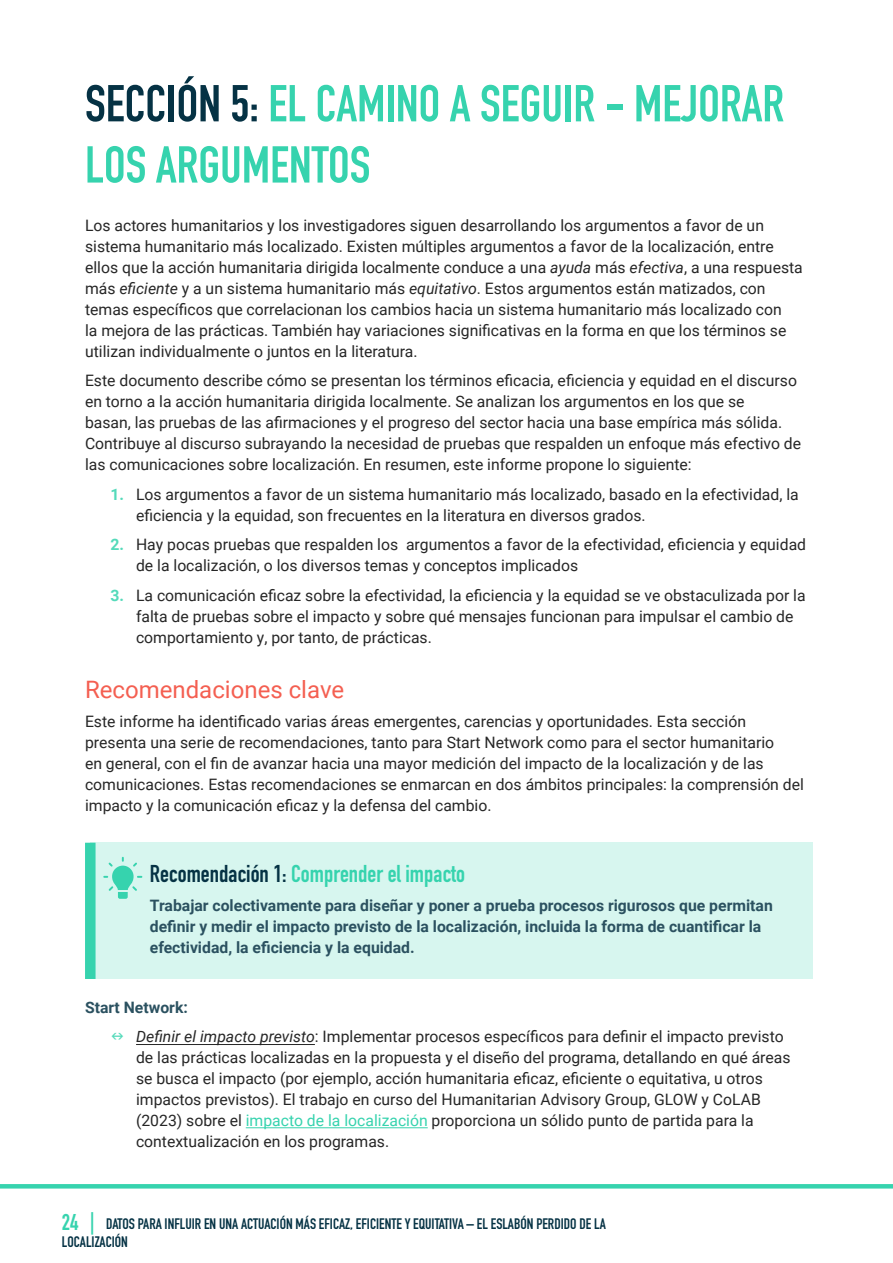
<style>
.page{position:relative;width:893px;height:1263px;background:#fff}
.page>*{position:absolute;margin:0;border:0;box-sizing:border-box;transform-origin:0 0}
.t1{font:700 51px/61.2px "DIN Condensed";color:#36d3ae}
.t2{font:700 24px "DIN Condensed";color:#36d3ae}
.t3{font:24px "Roboto";color:#f45f51}
.t4{font:15.75px/21px "Roboto";color:#262626}
.t5{font:700 15.75px/21px "Roboto";color:#2b5160}
.t6{font:700 15px/18px "DIN Condensed";color:#053244}
.s1{color:#053244}
.s2{font-style:italic}
.s3{font-weight:700;color:#54daba}
.s4{color:#54daba}
.s5{color:#36d3ae}
.s6{font-size:22.5px;color:#36d3ae}
</style>
<div class="page">
<svg style="left:0;top:1184px;width:892px;height:4px;background:#39d3af"></svg>
<hr style="left:136px;top:1044px;width:179px;height:1px;background:#262626">
<hr style="left:246px;top:1127px;width:182px;height:1px;background:#36d3ae">
<div style="left:90px;top:843px;width:723px;height:136px;background:#d7f6ef"></div>
<div style="left:85px;top:843px;width:11px;height:136px;background:#36d3ae"></div>
<svg style="left:103px;top:857px;width:39px;height:42px"></svg>
<h1 class="t1" style="left:85px;top:73px;width:701px"><span class="s1">SECCIÓN 5:</span> EL CAMINO A SEGUIR - MEJORAR<br>LOS ARGUMENTOS</h1>
<p class="t4" style="left:85px;top:214px;width:719px">Los actores humanitarios y los investigadores siguen desarrollando los argumentos a favor de un sistema humanitario más localizado. Existen múltiples argumentos a favor de la localización, entre ellos que la acción humanitaria dirigida localmente conduce a una <span class="s2">ayuda</span> más <span class="s2">efectiva</span>, a una respuesta más <span class="s2">eficiente</span> y a un sistema humanitario más <span class="s2">equitativo</span>. Estos argumentos están matizados, con temas específicos que correlacionan los cambios hacia un sistema humanitario más localizado con<br>la mejora de las prácticas. También hay variaciones significativas en la forma en que los términos se utilizan individualmente o juntos en la literatura.</p>
<p class="t4" style="left:85px;top:369px;width:718px">Este documento describe cómo se presentan los términos eficacia, eficiencia y equidad en el discurso en torno a la acción humanitaria dirigida localmente. Se analizan los argumentos en los que se<br>basan, las pruebas de las afirmaciones y el progreso del sector hacia una base empírica más sólida.<br>Contribuye al discurso subrayando la necesidad de pruebas que respalden un enfoque más efectivo de las comunicaciones sobre localización. En resumen, este informe propone lo siguiente:</p>
<p class="t4" style="left:136px;top:483px;width:664px;text-indent:-26px"><span class="s3">1.</span> Los argumentos a favor de un sistema humanitario más localizado, basado en la efectividad, la eficiencia y la equidad, son frecuentes en la literatura en diversos grados.</p>
<p class="t4" style="left:136px;top:533px;width:672px;text-indent:-26px"><span class="s3">2.</span> Hay pocas pruebas que respalden los argumentos a favor de la efectividad, eficiencia y equidad de la localización, o los diversos temas y conceptos implicados</p>
<p class="t4" style="left:136px;top:584px;width:671px;text-indent:-26px"><span class="s3">3.</span> La comunicación eficaz sobre la efectividad, la eficiencia y la equidad se ve obstaculizada por la falta de pruebas sobre el impacto y sobre qué mensajes funcionan para impulsar el cambio de comportamiento y, por tanto, de prácticas.</p>
<h2 class="t3" style="left:85px;top:672px;width:261px">Recomendaciones clave</h2>
<p class="t4" style="left:85px;top:710px;width:720px">Este informe ha identificado varias áreas emergentes, carencias y oportunidades. Esta sección presenta una serie de recomendaciones, tanto para Start Network como para el sector humanitario<br>en general, con el fin de avanzar hacia una mayor medición del impacto de la localización y de las comunicaciones. Estas recomendaciones se enmarcan en dos ámbitos principales: la comprensión del impacto y la comunicación eficaz y la defensa del cambio.</p>
<h2 class="t2" style="left:150px;top:857px;width:317px"><span class="s1">Recomendación 1:</span> Comprender el impacto</h2>
<p class="t5" style="left:150px;top:895px;width:624px">Trabajar colectivamente para diseñar y poner a prueba procesos rigurosos que permitan definir y medir el impacto previsto de la localización, incluida la forma de cuantificar la efectividad, la eficiencia y la equidad.</p>
<p class="t5" style="left:85px;top:996px;width:104px">Start Network:</p>
<p class="t4" style="left:136px;top:1025px;width:656px;text-indent:-26px"><span class="s4">■</span> <span class="s2">Definir el impacto previsto</span>: Implementar procesos específicos para definir el impacto previsto de las prácticas localizadas en la propuesta y el diseño del programa, detallando en qué áreas se busca el impacto (por ejemplo, acción humanitaria eficaz, eficiente o equitativa, u otros impactos previstos). El trabajo en curso del Humanitarian Advisory Group, GLOW y CoLAB (2023) sobre el <span class="s5">impacto de la localización</span> proporciona un sólido punto de partida para la contextualización en los programas.</p>
<p class="t6" style="left:62px;top:1214px;width:545px"><span class="s6">24 |</span> DATOS PARA INFLUIR EN UNA ACTUACIÓN MÁS EFICAZ, EFICIENTE Y EQUITATIVA – EL ESLABÓN PERDIDO DE LA<br>LOCALIZACIÓN</p>
</div>
